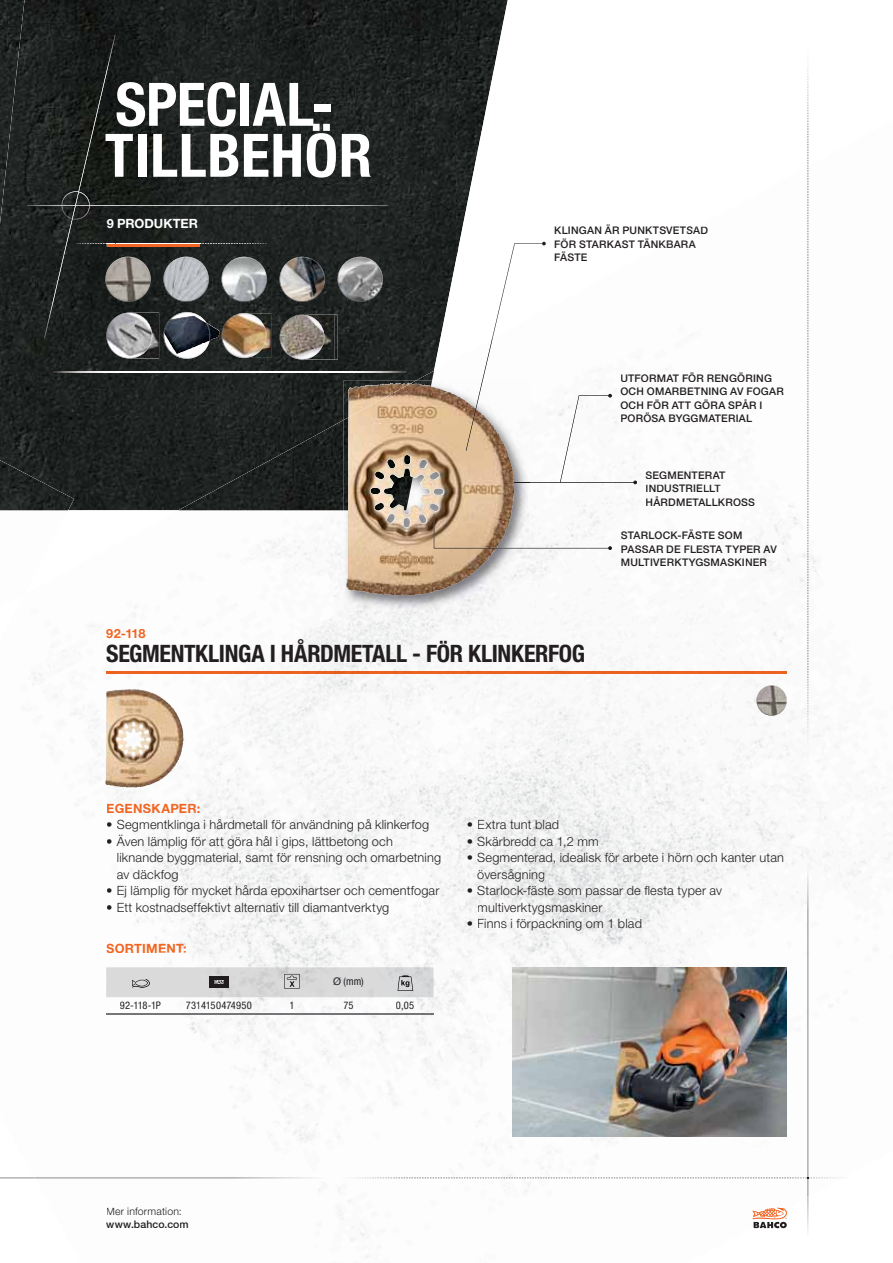
<style>
.page{position:relative;width:893px;height:1263px;background:#fff}
.page>*{position:absolute;margin:0;border:0;box-sizing:border-box;transform-origin:0 0}
.t1{font:700 condensed 60px/51px "Helvetica Neue LT Std";letter-spacing:.005em;color:#fff}
.t2{font:700 condensed 24px "Helvetica Neue LT Std";letter-spacing:-.015em;color:#231f20}
.t3{font:300 12.75px/16.5px "Helvetica Neue LT Std";letter-spacing:.015em;color:#231f20}
.t4{font:700 12.75px "Helvetica Neue LT Std";letter-spacing:.015em;color:#f26522}
.t5{font:700 12.75px "Helvetica Neue LT Std";letter-spacing:.02em;color:#f06521}
.t6{font:700 12.75px "Helvetica Neue LT Std";color:#fff}
.t7{font:500 10.5px/13.5px "Helvetica Neue LT Std";letter-spacing:.02em;color:#231f20}
.t8{font:condensed 10.5px "Helvetica Neue LT Std";letter-spacing:.01em;color:#231f20}
.t9{font:300 10.5px "Helvetica Neue LT Std";letter-spacing:.015em;color:#231f20}
.s1{color:#f06521}
.s2{color:#f26522}
.s3{color:#ef6421}
.s4{color:#e15f1f}
.s5{font-stretch:normal}
</style>
<div class="page">
<img style="left:808px;top:1197px;width:1px;height:32px">
<img style="left:808px;top:68px;width:1px;height:99px">
<img style="left:0;top:0;width:304px;height:510px">
<img style="left:304px;top:0;width:51px;height:371px">
<img style="left:355px;top:0;width:102px;height:409px">
<img style="left:457px;top:0;width:51px;height:254px">
<img style="left:44px;top:35px;width:71px;height:303px">
<img style="left:53px;top:372px;width:125px;height:1px">
<img style="left:27px;top:205px;width:361px;height:1px">
<hr style="left:107px;top:244px;width:93px;height:3px;background:#f26522">
<img style="left:201px;top:243px;width:66px;height:1px">
<svg style="left:77px;top:243px;width:124px;height:2px"></svg>
<img style="left:62px;top:191px;width:28px;height:28px">
<img style="left:72px;top:192px;width:7px;height:27px">
<svg style="left:62px;top:205px;width:28px;height:1px"></svg>
<svg style="left:466px;top:242px;width:80px;height:168px"></svg>
<svg style="left:112px;top:302px;width:18px;height:1px"></svg>
<img style="left:105px;top:257px;width:46px;height:45px">
<img style="left:266px;top:313px;width:5px;height:45px">
<img style="left:222px;top:313px;width:44px;height:45px">
<img style="left:152px;top:313px;width:7px;height:45px">
<img style="left:106px;top:313px;width:46px;height:45px">
<img style="left:106px;top:335px;width:23px;height:23px">
<img style="left:164px;top:312px;width:46px;height:47px">
<img style="left:164px;top:315px;width:55px;height:39px">
<img style="left:164px;top:319px;width:46px;height:22px">
<img style="left:163px;top:257px;width:46px;height:45px">
<img style="left:334px;top:315px;width:4px;height:44px">
<img style="left:324px;top:315px;width:10px;height:44px">
<img style="left:280px;top:315px;width:44px;height:44px">
<img style="left:280px;top:315px;width:22px;height:24px">
<svg style="left:280px;top:337px;width:7px;height:16px"></svg>
<img style="left:222px;top:257px;width:45px;height:45px">
<img style="left:280px;top:257px;width:45px;height:45px">
<img style="left:338px;top:257px;width:45px;height:45px">
<img style="left:0;top:0;width:25px;height:224px">
<img style="left:0;top:460px;width:74px;height:50px">
<img style="left:596px;top:882px;width:121px;height:85px">
<img style="left:791px;top:882px;width:17px;height:47px">
<img style="left:604px;top:1137px;width:169px;height:92px">
<img style="left:722px;top:1097px;width:86px;height:120px">
<img style="left:0;top:510px;width:297px;height:201px">
<img style="left:257px;top:510px;width:40px;height:74px">
<img style="left:0;top:670px;width:116px;height:145px">
<img style="left:0;top:775px;width:58px;height:40px">
<img style="left:87px;top:711px;width:210px;height:171px">
<img style="left:196px;top:832px;width:101px;height:50px">
<img style="left:137px;top:724px;width:14px;height:32px">
<img style="left:808px;top:873px;width:1px;height:324px">
<img style="left:808px;top:543px;width:1px;height:198px">
<img style="left:106px;top:672px;width:92px;height:1px">
<img style="left:198px;top:672px;width:99px;height:1px">
<img style="left:297px;top:672px;width:94px;height:1px">
<img style="left:391px;top:672px;width:101px;height:1px">
<img style="left:492px;top:672px;width:98px;height:1px">
<img style="left:590px;top:672px;width:98px;height:1px">
<img style="left:688px;top:672px;width:99px;height:1px">
<svg style="left:106px;top:967px;width:271px;height:42px"></svg>
<img style="left:400px;top:1004px;width:6px;height:6px">
<img style="left:105px;top:690px;width:32px;height:97px">
<img style="left:756px;top:685px;width:31px;height:31px">
<img style="left:512px;top:967px;width:275px;height:170px">
<img style="left:178px;top:371px;width:256px;height:139px">
<img style="left:344px;top:510px;width:185px;height:100px">
<img style="left:344px;top:380px;width:88px;height:130px">
<img style="left:476px;top:410px;width:53px;height:104px">
<img style="left:432px;top:503px;width:7px;height:8px">
<svg style="left:433px;top:488px;width:11px;height:7px"></svg>
<svg style="left:432px;top:459px;width:9px;height:21px"></svg>
<img style="left:346px;top:383px;width:86px;height:213px">
<img style="left:529px;top:482px;width:104px;height:1px">
<svg style="left:514px;top:482px;width:15px;height:1px"></svg>
<svg style="left:633px;top:481px;width:4px;height:3px"></svg>
<svg style="left:560px;top:394px;width:52px;height:89px"></svg>
<svg style="left:434px;top:514px;width:178px;height:36px"></svg>
<img style="left:482px;top:339px;width:11px;height:41px">
<img style="left:476px;top:380px;width:7px;height:29px">
<img style="left:466px;top:408px;width:10px;height:43px">
<svg style="left:398px;top:975px;width:15px;height:16px"></svg>
<img style="left:162px;top:943px;width:24px;height:6px">
<img style="left:107px;top:803px;width:93px;height:10px">
<svg style="left:107px;top:822px;width:5px;height:5px"></svg>
<img style="left:117px;top:819px;width:311px;height:13px">
<svg style="left:107px;top:839px;width:5px;height:4px"></svg>
<img style="left:117px;top:834px;width:274px;height:14px">
<img style="left:118px;top:853px;width:315px;height:12px">
<img style="left:117px;top:869px;width:61px;height:12px">
<img style="left:123px;top:885px;width:316px;height:13px">
<img style="left:177px;top:902px;width:210px;height:12px">
<img style="left:478px;top:820px;width:80px;height:9px">
<img style="left:478px;top:836px;width:120px;height:11px">
<img style="left:478px;top:853px;width:306px;height:12px">
<img style="left:478px;top:868px;width:66px;height:13px">
<img style="left:478px;top:886px;width:240px;height:11px">
<img style="left:478px;top:902px;width:124px;height:12px">
<svg style="left:468px;top:921px;width:4px;height:5px"></svg>
<img style="left:478px;top:919px;width:163px;height:12px">
<img style="left:107px;top:629px;width:38px;height:10px">
<img style="left:107px;top:639px;width:452px;height:24px">
<img style="left:651px;top:484px;width:4px;height:8px">
<img style="left:764px;top:547px;width:7px;height:6px">
<svg style="left:752px;top:1208px;width:35px;height:20px"></svg>
<img style="left:753px;top:1208px;width:32px;height:11px">
<img style="left:598px;top:1178px;width:243px;height:1px">
<img style="left:0;top:594px;width:24px;height:47px">
<h1 class="t1" style="left:105px;top:80px;width:269px">SPECIAL-<br>TILLBEHÖR</h1>
<p class="t6" style="left:107px;top:219px;width:93px">9 PRODUKTER</p>
<p class="t7" style="left:554px;top:224px;width:155px">KLINGAN ÄR PUNKTSVETSAD<br>FÖR STARKAST TÄNKBARA<br>FÄSTE</p>
<p class="t7" style="left:620px;top:371px;width:165px">UTFORMAT FÖR RENGÖRING<br>OCH OMARBETNING AV FOGAR<br>OCH FÖR ATT GÖRA SPÅR I<br>PORÖSA BYGGMATERIAL</p>
<p class="t7" style="left:645px;top:468px;width:111px">SEGMENTERAT<br>INDUSTRIELLT<br>HÅRDMETALLKROSS</p>
<p class="t7" style="left:621px;top:529px;width:157px">STARLOCK-FÄSTE SOM<br>PASSAR DE FLESTA TYPER AV<br>MULTIVERKTYGSMASKINER</p>
<p class="t4" style="left:106px;top:629px;width:41px">92<span class="s1">-1</span>18</p>
<h2 class="t2" style="left:106px;top:640px;width:480px">SEGMENTKLINGA I HÅRDMETALL - FÖR KLINKERFOG</h2>
<p class="t5" style="left:106px;top:803px;width:96px"><span class="s2">EG</span>ENSKAP<span class="s3">ER</span><span class="s4">:</span></p>
<p class="t3" style="left:106px;top:818px;width:324px">• Segmentklinga i hårdmetall för användning på klinkerfog</p>
<p class="t3" style="left:117px;top:834px;width:326px;text-indent:-11px">• Även lämplig för att göra hål i gips, lättbetong och liknande byggmaterial, samt för rensning och omarbetning av däckfog</p>
<p class="t3" style="left:106px;top:884px;width:335px">• Ej lämplig för mycket hårda epoxihartser och cementfogar</p>
<p class="t3" style="left:106px;top:900px;width:285px">• Ett kostnadseffektivt alternativ till diamantverktyg</p>
<p class="t4" style="left:106px;top:943px;width:82px">SORTIM<span class="s1">EN</span><span class="s3">T:</span></p>
<p class="t8" style="left:333px;top:975px;width:32px"><span class="s5">Ø</span> (mm)</p>
<p class="t8" style="left:120px;top:999px;width:43px">92-118-1P</p>
<p class="t8" style="left:186px;top:999px;width:68px">7314150474950</p>
<p class="t8" style="left:289px;top:999px;width:7px">1</p>
<p class="t8" style="left:343px;top:999px;width:12px">75</p>
<p class="t8" style="left:396px;top:999px;width:20px">0,05</p>
<p class="t3" style="left:467px;top:818px;width:94px">• Extra tunt blad</p>
<p class="t3" style="left:467px;top:834px;width:134px">• Skärbredd ca 1,2 mm</p>
<p class="t3" style="left:477px;top:851px;width:308px;text-indent:-11px">• Segmenterad, idealisk för arbete i hörn och kanter utan översågning</p>
<p class="t3" style="left:477px;top:884px;width:246px;text-indent:-11px">• Starlock-fäste som passar de flesta typer av multiverktygsmaskiner</p>
<p class="t3" style="left:467px;top:917px;width:177px">• Finns i förpackning om 1 blad</p>
<p class="t9" style="left:106px;top:1208px;width:77px">Mer information:</p>
<p class="t7" style="left:106px;top:1217px;width:84px">www.bahco.com</p>
</div>
